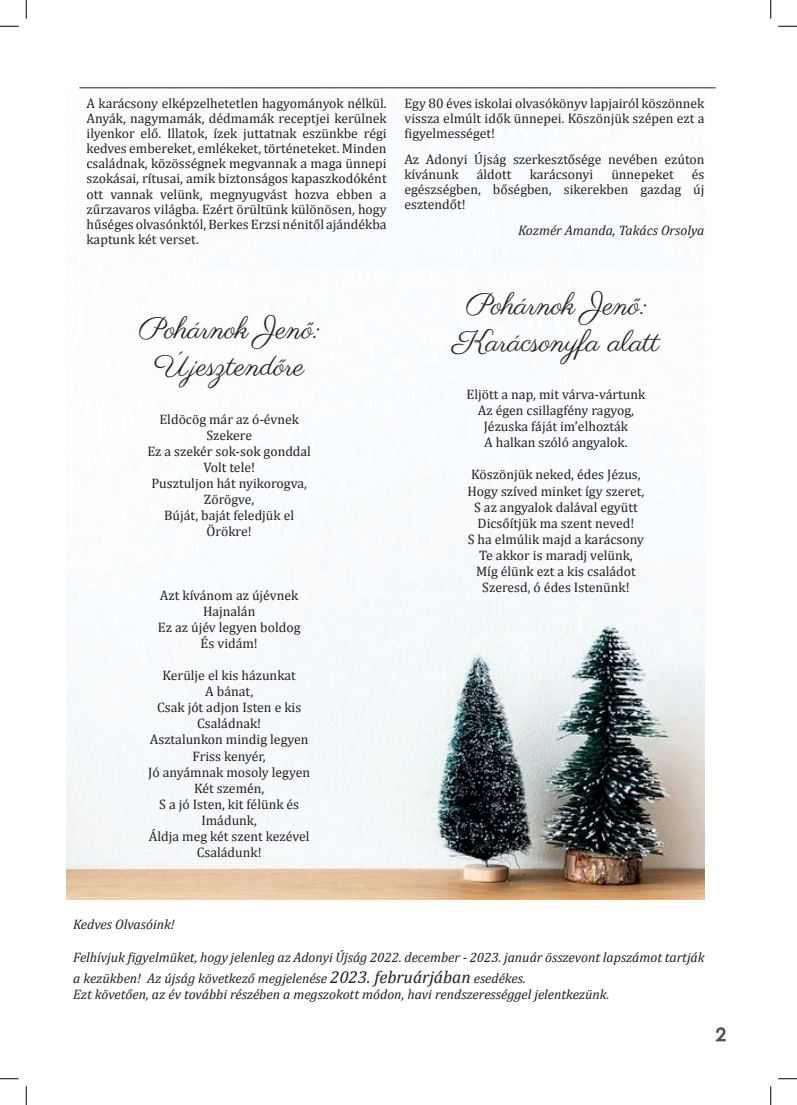
<style>
.page{position:relative;width:797px;height:1105px;background:#fff}
.page>*{position:absolute;margin:0;border:0;box-sizing:border-box;transform-origin:0 0}
.t1{font:30px/37.5px "Parisienne";color:#231f20;text-align:center}
.t2{font:13.75px/16px "Cambria";color:#231f20;text-align:center}
.t3{font:italic 13.75px/21px "Cambria";color:#231f20}
.s1{font-size:17.5px}
</style>
<div class="page">
<svg style="left:715px;top:1027px;width:11px;height:15px"></svg>
<hr style="left:79px;top:88px;width:636px;height:1px;background:#231f20">
<img style="left:66px;top:237px;width:638px;height:662px">
<svg style="left:0;top:25px;width:19px;height:2px"></svg>
<svg style="left:778px;top:25px;width:19px;height:2px"></svg>
<svg style="left:0;top:1078px;width:19px;height:1px"></svg>
<svg style="left:778px;top:1078px;width:19px;height:1px"></svg>
<svg style="left:25px;top:0;width:2px;height:19px"></svg>
<svg style="left:25px;top:1086px;width:2px;height:19px"></svg>
<svg style="left:770px;top:0;width:1px;height:19px"></svg>
<svg style="left:770px;top:1086px;width:1px;height:19px"></svg>
<p class="t2" style="left:86px;top:96px;width:301px;line-height:15.1px;text-align:justify">A karácsony elképzelhetetlen hagyományok nélkül.<br>Anyák, nagymamák, dédmamák receptjei kerülnek ilyenkor elő. Illatok, ízek juttatnak eszünkbe régi kedves embereket, emlékeket, történeteket. Minden családnak, közösségnek megvannak a maga ünnepi szokásai, rítusai, amik biztonságos kapaszkodóként ott vannak velünk, megnyugvást hozva ebben a zűrzavaros világba. Ezért örültünk különösen, hogy hűséges olvasónktól, Berkes Erzsi nénitől ajándékba kaptunk két verset.</p>
<p class="t2" style="left:404px;top:96px;width:301px;line-height:15.1px;text-align:justify">Egy 80 éves iskolai olvasókönyv lapjairól köszönnek vissza elmúlt idők ünnepei. Köszönjük szépen ezt a figyelmességet!</p>
<p class="t2" style="left:404px;top:152px;width:301px;line-height:15.1px;text-align:left">Az Adonyi Újság szerkesztősége nevében ezúton kívánunk</p>
<p class="t2" style="left:404px;top:167px;width:301px;line-height:15.1px;text-align:justify;text-indent:287px">és egészségben, bőségben, sikerekben gazdag új esztendőt!</p>
<p class="t3" style="left:518px;top:219px;width:188px">Kozmér Amanda, Takács Orsolya</p>
<p class="t2" style="left:477px;top:166px;width:36px">áldott</p>
<p class="t2" style="left:529px;top:166px;width:65px">karácsonyi</p>
<p class="t2" style="left:611px;top:166px;width:64px">ünnepeket</p>
<h1 class="t1" style="left:139px;top:312px;width:182px">Pohárnok Jenő:<br>Újesztendőre</h1>
<p class="t2" style="left:147px;top:411px;width:165px">Eldöcög már az ó-évnek<br>Szekere<br>Ez a szekér sok-sok gonddal<br>Volt tele!<br>Pusztuljon hát nyikorogva,<br>Zörögve,<br>Búját, baját feledjük el<br>Örökre!</p>
<p class="t2" style="left:158px;top:587px;width:144px">Azt kívánom az újévnek<br>Hajnalán<br>Ez az újév legyen boldog<br>És vidám!</p>
<p class="t2" style="left:148px;top:667px;width:163px">Kerülje el kis házunkat<br>A bánat,<br>Csak jót adjon Isten e kis<br>Családnak!<br>Asztalunkon mindig legyen<br>Friss kenyér,<br>Jó anyámnak mosoly legyen<br>Két szemén,<br>S a jó Isten, kit félünk és<br>Imádunk,<br>Áldja meg két szent kezével<br>Családunk!</p>
<h1 class="t1" style="left:452px;top:288px;width:208px">Pohárnok Jenő:<br>Karácsonyfa alatt</h1>
<p class="t2" style="left:466px;top:386px;width:180px">Eljött a nap, mit várva-vártunk<br>Az égen csillagfény ragyog,<br>Jézuska fáját im’elhozták<br>A halkan szóló angyalok.</p>
<p class="t2" style="left:467px;top:467px;width:178px">Köszönjük neked, édes Jézus,<br>Hogy szíved minket így szeret,<br>S az angyalok dalával együtt<br>Dicsőítjük ma szent neved!<br>S ha elmúlik majd a karácsony<br>Te akkor is maradj velünk,<br>Míg élünk ezt a kis családot<br>Szeresd, ó édes Istenünk!</p>
<p class="t3" style="left:73px;top:913px;width:103px">Kedves Olvasóink!</p>
<p class="t3" style="left:73px;top:946px;width:633px">Felhívjuk figyelmüket, hogy jelenleg az Adonyi Újság 2022. december - 2023. január összevont lapszámot tartják a kezükben! Az újság következő megjelenése <span class="s1">2023. februárjában</span> esedékes.</p>
<p class="t3" style="left:73px;top:983px;width:538px">Ezt követően, az év további részében a megszokott módon, havi rendszerességgel jelentkezünk.</p>
</div>
